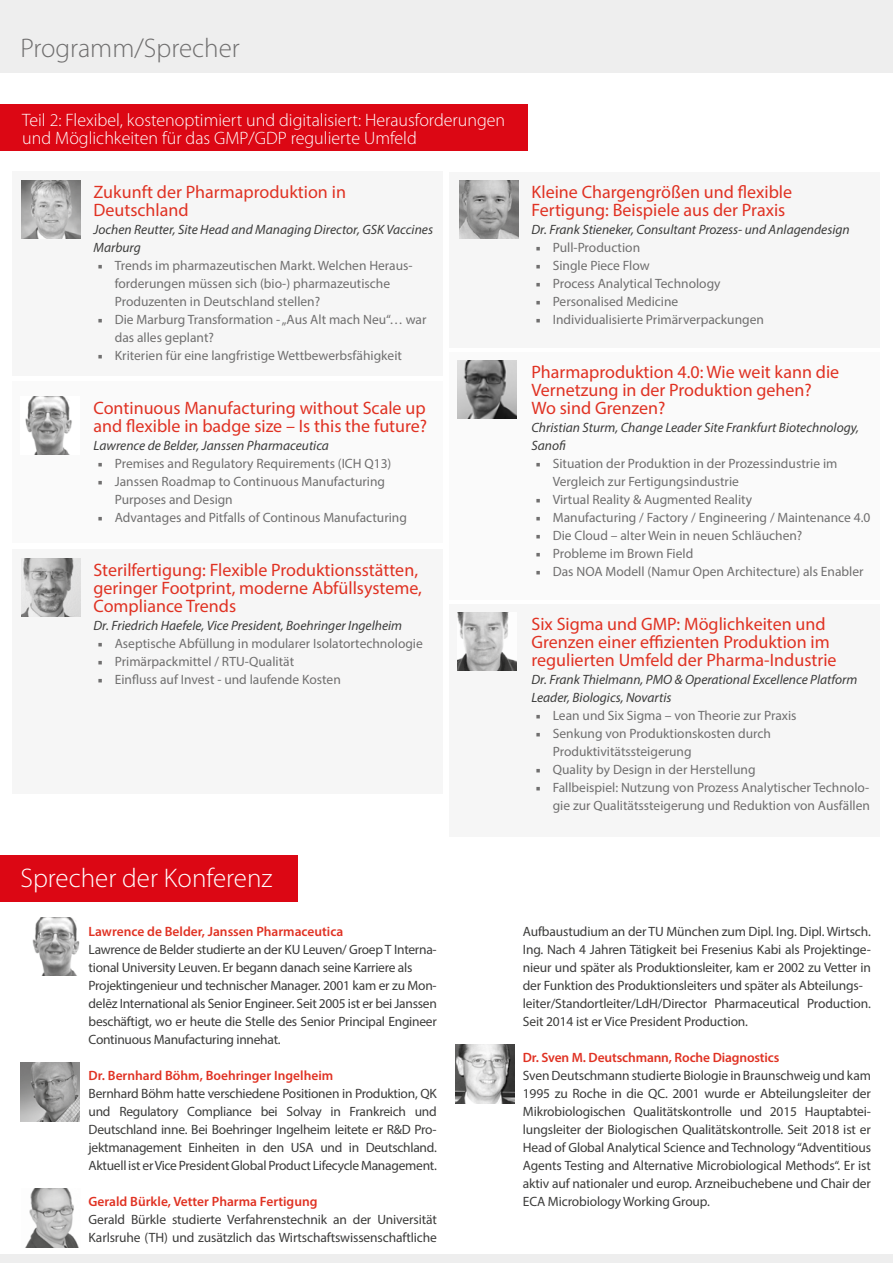
<style>
.page{position:relative;width:893px;height:1263px;background:#fff}
.page>*{position:absolute;margin:0;border:0;box-sizing:border-box;transform-origin:0 0}
.t1{font:300 27px "Myriad Pro";color:#fff}
.t2{font:300 27px "Myriad Pro";color:#706f6f}
.t3{font:18px/18px "Myriad Pro";color:#e03223}
.t4{font:300 18px/18px "Myriad Pro";color:#fff}
.t5{font:13.5px/18px "Myriad Pro";letter-spacing:-.01em;color:#3c3c3b}
.t6{font:13.5px/18px "Myriad Pro";color:#706f6f}
.t7{font:italic 13.5px/18px "Myriad Pro";color:#3c3c3b}
.t8{font:600 13.5px "Myriad Pro";color:#e03223}
</style>
<div class="page">
<div style="left:0;top:0;width:893px;height:72px;background:#eee"></div>
<div style="left:0;top:1255px;width:893px;height:8px;background:#eee"></div>
<div style="left:449px;top:172px;width:431px;height:175px;background:#f6f6f6"></div>
<div style="left:449px;top:604px;width:431px;height:233px;background:#f6f6f6"></div>
<div style="left:449px;top:352px;width:431px;height:247px;background:#fafafa"></div>
<div style="left:12px;top:549px;width:431px;height:245px;background:#f6f6f6"></div>
<div style="left:12px;top:381px;width:431px;height:162px;background:#fafafa"></div>
<div style="left:12px;top:172px;width:431px;height:204px;background:#f6f6f6"></div>
<div style="left:0;top:104px;width:527px;height:47px;background:#dc0714"></div>
<img style="left:21px;top:180px;width:59px;height:59px">
<img style="left:21px;top:558px;width:59px;height:59px">
<img style="left:459px;top:180px;width:59px;height:59px">
<img style="left:458px;top:360px;width:58px;height:59px">
<img style="left:458px;top:612px;width:58px;height:59px">
<img style="left:32px;top:917px;width:48px;height:59px">
<img style="left:21px;top:1062px;width:59px;height:59px">
<img style="left:25px;top:1188px;width:54px;height:59px">
<img style="left:455px;top:1044px;width:59px;height:59px">
<div style="left:0;top:855px;width:297px;height:46px;background:#dc0714"></div>
<img style="left:25px;top:396px;width:47px;height:59px">
<h1 class="t2" style="left:21px;top:33px;width:221px">Programm/Sprecher</h1>
<h2 class="t4" style="left:22px;top:111px;width:484px">Teil 2: Flexibel, kostenoptimiert und digitalisiert: Herausforderungen und Möglichkeiten für das GMP/GDP regulierte Umfeld</h2>
<h2 class="t3" style="left:93px;top:183px;width:254px">Zukunft der Pharmaproduktion in<br>Deutschland</h2>
<p class="t7" style="left:93px;top:220px;width:341px">Jochen Reutter, Site Head and Managing Director, GSK Vaccines<br>Marburg</p>
<p class="t6" style="left:115px;top:256px;width:313px">Trends im pharmazeutischen Markt. Welchen Heraus&shy;forderungen müssen sich (bio-) pharmazeutische Produzenten in Deutschland stellen?<br>Die Marburg Transformation - „Aus Alt mach Neu“… war das alles geplant?<br>Kriterien für eine langfristige Wettbewerbsfähigkeit</p>
<h2 class="t3" style="left:93px;top:399px;width:335px">Continuous Manufacturing without Scale up and flexible in badge size – Is this the future?</h2>
<p class="t7" style="left:93px;top:436px;width:237px">Lawrence de Belder, Janssen Pharmaceutica</p>
<p class="t6" style="left:115px;top:454px;width:294px">Premises and Regulatory Requirements (ICH Q13)<br>Janssen Roadmap to Continuous Manufacturing Purposes and Design<br>Advantages and Pitfalls of Continous Manufacturing</p>
<h2 class="t3" style="left:93px;top:561px;width:330px">Sterilfertigung: Flexible Produktionsstätten, geringer Footprint, moderne Abfüllsysteme,<br>Compliance Trends</h2>
<p class="t7" style="left:93px;top:616px;width:310px">Dr. Friedrich Haefele, Vice President, Boehringer Ingelheim</p>
<p class="t6" style="left:115px;top:634px;width:310px">Aseptische Abfüllung in modularer Isolatortechnologie<br>Primärpackmittel / RTU-Qualität<br>Einfluss auf Invest - und laufende Kosten</p>
<h2 class="t3" style="left:531px;top:183px;width:262px">Kleine Chargengrößen und flexible<br>Fertigung: Beispiele aus der Praxis</h2>
<p class="t7" style="left:531px;top:220px;width:320px">Dr. Frank Stieneker, Consultant Prozess- und Anlagendesign</p>
<p class="t6" style="left:553px;top:238px;width:213px">Pull-Production<br>Single Piece Flow<br>Process Analytical Technology<br>Personalised Medicine<br>Individualisierte Primärverpackungen</p>
<h2 class="t3" style="left:531px;top:363px;width:309px">Pharmaproduktion 4.0: Wie weit kann die<br>Vernetzung in der Produktion gehen?<br>Wo sind Grenzen?</h2>
<p class="t7" style="left:531px;top:418px;width:329px">Christian Sturm, Change Leader Site Frankfurt Biotechnology,<br>Sanofi</p>
<p class="t6" style="left:553px;top:454px;width:319px">Situation der Produktion in der Prozessindustrie im Vergleich zur Fertigungsindustrie<br>Virtual Reality &amp; Augmented Reality<br>Manufacturing / Factory / Engineering / Maintenance 4.0<br>Die Cloud – alter Wein in neuen Schläuchen?<br>Probleme im Brown Field<br>Das NOA Modell (Namur Open Architecture) als Enabler</p>
<h2 class="t3" style="left:531px;top:615px;width:307px">Six Sigma und GMP: Möglichkeiten und<br>Grenzen einer effizienten Produktion im regulierten Umfeld der Pharma-Industrie</h2>
<p class="t7" style="left:531px;top:670px;width:327px">Dr. Frank Thielmann, PMO &amp; Operational Excellence Platform<br>Leader, Biologics, Novartis</p>
<p class="t6" style="left:553px;top:706px;width:319px">Lean und Six Sigma – von Theorie zur Praxis<br>Senkung von Produktionskosten durch Produktivitätssteigerung<br>Quality by Design in der Herstellung<br>Fallbeispiel: Nutzung von Prozess Analytischer Technolo&shy;gie zur Qualitätssteigerung und Reduktion von Ausfällen</p>
<h1 class="t1" style="left:21px;top:863px;width:253px">Sprecher der Konferenz</h1>
<p class="t8" style="left:89px;top:923px;width:256px">Lawrence de Belder, Janssen Pharmaceutica</p>
<p class="t5" style="left:89px;top:940px;width:350px">Lawrence de Belder studierte an der KU Leuven/ Groep T Interna&shy;tional University Leuven. Er begann danach seine Karriere als Projektingenieur und technischer Manager. 2001 kam er zu Mon&shy;delēz International als Senior Engineer. Seit 2005 ist er bei Janssen beschäftigt, wo er heute die Stelle des Senior Principal Engineer Continuous Manufacturing innehat.</p>
<p class="t8" style="left:89px;top:1067px;width:246px">Dr. Bernhard Böhm, Boehringer Ingelheim</p>
<p class="t5" style="left:89px;top:1084px;width:350px;text-align:justify">Bernhard Böhm hatte verschiedene Positionen in Produktion, QK und Regulatory Compliance bei Solvay in Frankreich und Deutschland inne. Bei Boehringer Ingelheim leitete er R&amp;D Pro&shy;jektmanagement Einheiten in den USA und in Deutschland.<br>Aktuell ist er Vice President Global Product Lifecycle Management.</p>
<p class="t8" style="left:89px;top:1193px;width:230px">Gerald Bürkle, Vetter Pharma Fertigung</p>
<p class="t5" style="left:89px;top:1210px;width:350px">Gerald Bürkle studierte Verfahrenstechnik an der Universität<br>Karlsruhe (TH) und zusätzlich das Wirtschaftswissenschaftliche</p>
<p class="t5" style="left:523px;top:922px;width:350px">Aufbaustudium an der TU München zum Dipl. Ing. Dipl. Wirtsch.<br>Ing. Nach 4 Jahren Tätigkeit bei Fresenius Kabi als Projektinge&shy;nieur und später als Produktionsleiter, kam er 2002 zu Vetter in der Funktion des Produktionsleiters und später als Abteilungs&shy;leiter/Standortleiter/LdH/Director Pharmaceutical Production.<br>Seit 2014 ist er Vice President Production.</p>
<p class="t8" style="left:523px;top:1049px;width:258px">Dr. Sven M. Deutschmann, Roche Diagnostics</p>
<p class="t5" style="left:523px;top:1066px;width:350px;text-align:justify">Sven Deutschmann studierte Biologie in Braunschweig und kam 1995 zu Roche in die QC. 2001 wurde er Abteilungsleiter der Mikrobiologischen Qualitätskontrolle und 2015 Hauptabtei&shy;lungsleiter der Biologischen Qualitätskontrolle. Seit 2018 ist er Head of Global Analytical Science and Technology “Adventitious Agents Testing and Alternative Microbiological Methods“. Er ist aktiv auf nationaler und europ. Arzneibuchebene und Chair der ECA Microbiology Working Group.</p>
</div>
